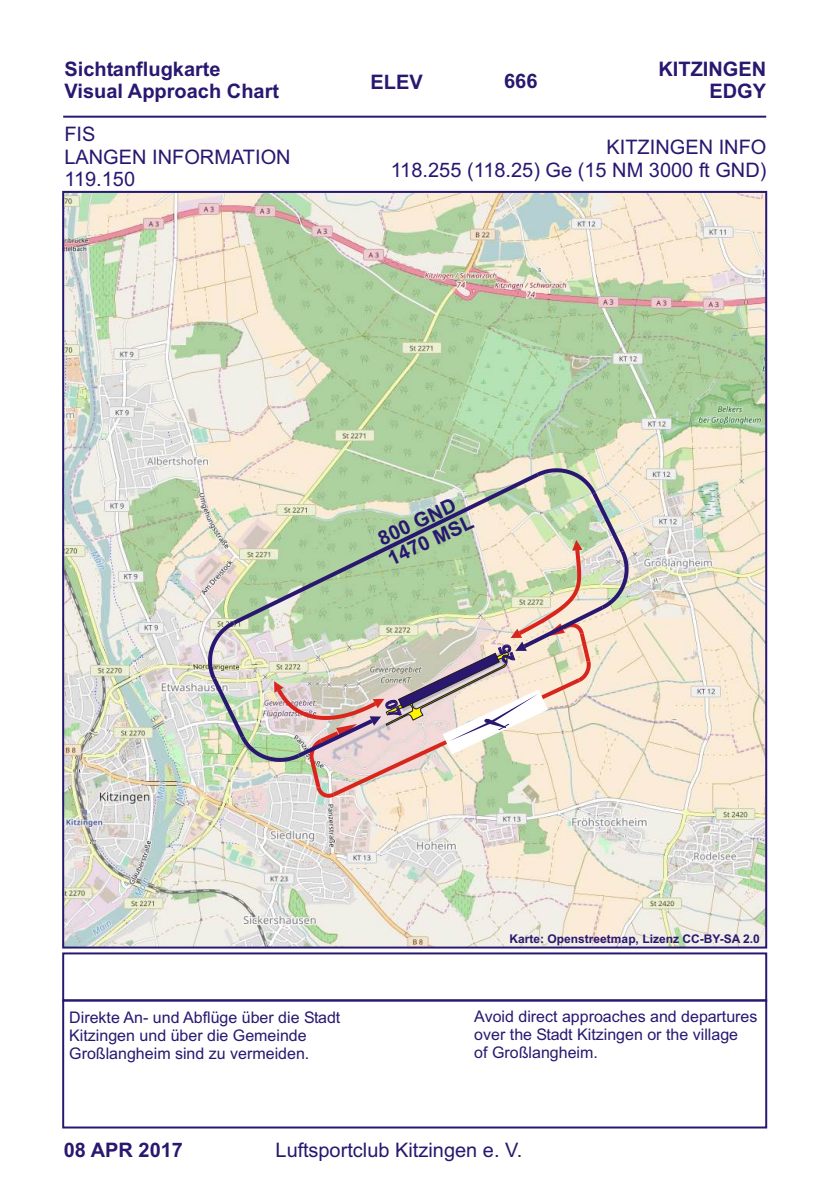
<style>
.page{position:relative;width:840px;height:1192px;background:#fff}
.page>*{position:absolute;margin:0;border:0;box-sizing:border-box;transform-origin:0 0}
.t1{font:20px/22.4px "Arial";color:#291770}
.t2{font:700 20px/22.4px "Arial";color:#291770;text-align:center}
.t3{font:16px/17.8px "Arial";color:#291770}
.t4{font:700 12px "Arial";color:#291770}
</style>
<div class="page">
<img style="left:65px;top:194px;width:699px;height:752px">
<hr style="left:63px;top:116px;width:703px;height:2px;background:#291770">
<div style="left:62px;top:952px;width:705px;height:49px;border:2px solid #291770"></div>
<div style="left:62px;top:999px;width:705px;height:130px;border:2px solid #291770"></div>
<img style="left:208px;top:468px;width:421px;height:330px">
<p class="t2" style="left:65px;top:60px;width:216px;text-align:left">Sichtanflugkarte<br>Visual Approach Chart</p>
<p class="t1" style="left:64px;top:125px;width:228px">FIS<br>LANGEN INFORMATION<br>119.150</p>
<p class="t2" style="left:370px;top:73px;width:54px">ELEV</p>
<p class="t2" style="left:504px;top:72px;width:35px">666</p>
<p class="t2" style="left:658px;top:59px;width:109px;text-align:right">KITZINGEN<br>EDGY</p>
<p class="t1" style="left:391px;top:138px;width:377px;text-align:right">KITZINGEN INFO<br>118.255 (118.25) Ge (15 NM 3000 ft GND)</p>
<p class="t2" style="left:375px;top:531px;width:85px;rotate:-25deg">800 ND</p>
<p class="t2" style="left:375px;top:531px;width:94px;rotate:-25deg">G<br>1 70 MSL</p>
<p class="t4" style="left:510px;top:934px;width:252px">Karte: Openstreetmap, Lizenz CC-BY-SA 2.0</p>
<p class="t3" style="left:69px;top:1010px;width:272px">Direkte An- und Abflüge über die Stadt<br>Kitzingen und über die Gemeinde<br>Großlangheim sind zu vermeiden.</p>
<p class="t3" style="left:474px;top:1009px;width:285px">Avoid direct approaches and departures over the Stadt Kitzingen or the village<br>of Großlangheim.</p>
<p class="t2" style="left:64px;top:1140px;width:121px">08 APR 2017</p>
<p class="t1" style="left:276px;top:1141px;width:248px">Luftsportclub Kitzingen e. V.</p>
</div>
